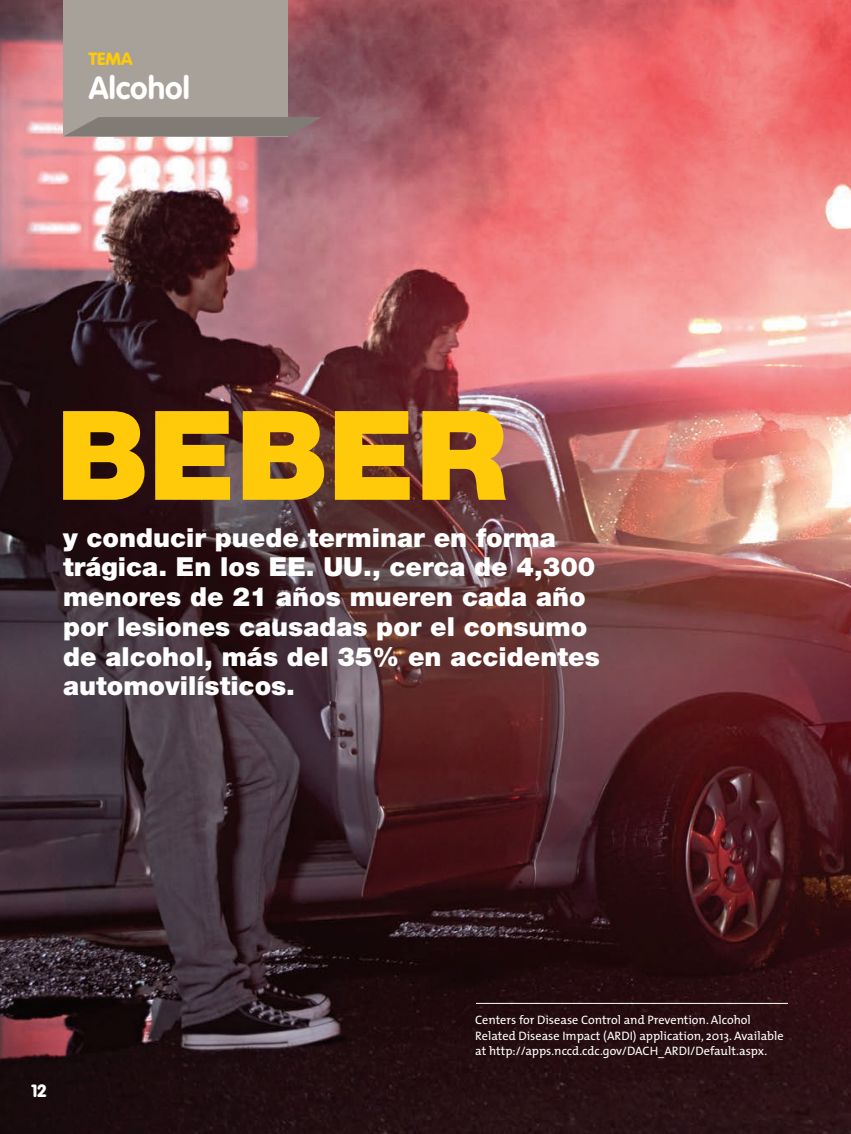
<style>
.page{position:relative;width:851px;height:1134px;background:#fff}
.page>*{position:absolute;margin:0;border:0;box-sizing:border-box;transform-origin:0 0}
.t1{font:900 124.25px "Helvetica Neue LT Std";color:#feca0a}
.t2{font:700 31.5px "VAG Rounded";color:#fff}
.t3{font:900 26.25px/29.8px "Helvetica Neue LT Std";color:#fff}
.t4{font:900 17.5px "VAG Rounded";color:#feca0a}
.t5{font:900 17.5px "VAG Rounded";color:#fff}
.t6{font:12.25px/15.8px "The Mix";color:#fff}
</style>
<div class="page">
<img style="left:0;top:0;width:850px;height:1134px">
<div style="left:63px;top:0;width:224px;height:136px;background:#a8a199"></div>
<svg style="left:65px;top:117px;width:257px;height:19px;background:#847c77"></svg>
<hr style="left:476px;top:1003px;width:311px;height:1px;background:#fff">
<p class="t4" style="left:89px;top:48px;width:45px">TEMA</p>
<p class="t2" style="left:89px;top:69px;width:102px">Alcohol</p>
<p class="t1" style="left:56px;top:381px;width:453px">BEBER</p>
<p class="t3" style="left:63px;top:522px;width:538px">y conducir puede terminar en forma trágica. En los EE. UU., cerca de 4,300 menores de 21 años mueren cada año por lesiones causadas por el consumo de alcohol, más del 35% en accidentes automovilísticos.</p>
<p class="t5" style="left:32px;top:1080px;width:16px">12</p>
<p class="t6" style="left:475px;top:1011px;width:310px">Centers for Disease Control and Prevention. Alcohol<br>Related Disease Impact (ARDI) application, 2013. Available at http://apps.nccd.cdc.gov/DACH_ARDI/Default.aspx.</p>
</div>
